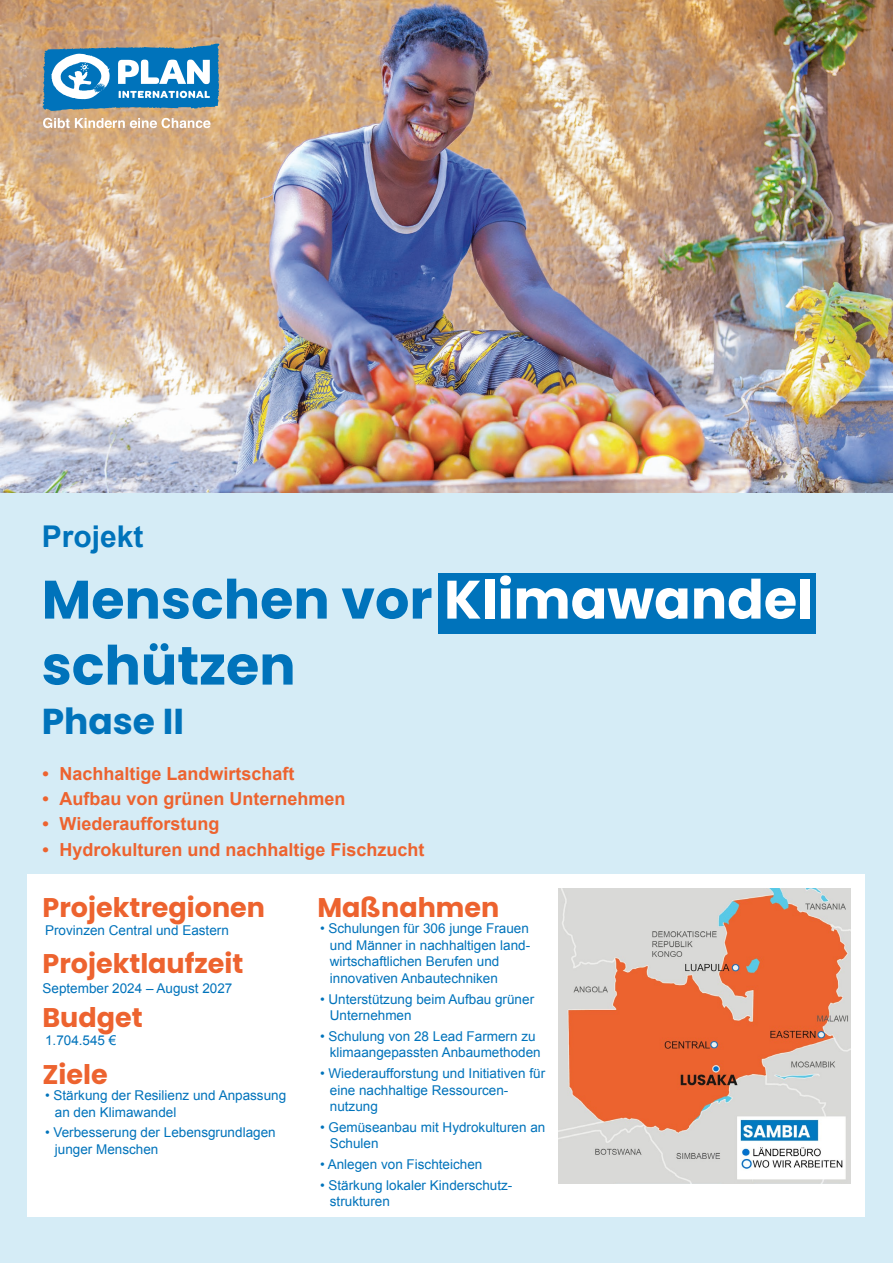
<style>
.page{position:relative;width:893px;height:1263px;background:#fff}
.page>*{position:absolute;margin:0;border:0;box-sizing:border-box;transform-origin:0 0}
.t1{font:700 54px/66px "Poppins";color:#0073bb}
.t2{font:700 36px "Poppins";color:#0073bb}
.t3{font:700 30px "Arial";color:#0073bb}
.t4{font:700 27px "Poppins";color:#ed632f}
.t5{font:700 18px "Arial";color:#ed632f}
.t6{font:13.5px/16.5px "Arial";color:#0073bb}
.s1{color:#fff}
</style>
<div class="page">
<div style="left:0;top:475px;width:893px;height:788px;background:#d5ecf6"></div>
<img style="left:1px;top:0;width:892px;height:493px">
<svg style="left:42px;top:44px;width:178px;height:67px"></svg>
<svg style="left:43px;top:118px;width:167px;height:10px"></svg>
<div style="left:438px;top:573px;width:378px;height:60px;background:#0073bb"></div>
<div style="left:27px;top:873px;width:838px;height:343px;background:#fff"></div>
<img style="left:558px;top:889px;width:292px;height:294px">
<h3 class="t3" style="left:42px;top:516px;width:103px">Projekt</h3>
<h1 class="t1" style="left:42px;top:567px;width:773px">Menschen vor <span class="s1">Klimawandel </span>schützen</h1>
<h2 class="t2" style="left:42px;top:701px;width:144px">Phase II</h2>
<h3 class="t5" style="left:43px;top:762px;width:254px">• Nachhaltige Landwirtschaft</h3>
<h3 class="t5" style="left:43px;top:787px;width:305px">• Aufbau von grünen Unternehmen</h3>
<h3 class="t5" style="left:43px;top:812px;width:178px">• Wiederaufforstung</h3>
<h3 class="t5" style="left:43px;top:837px;width:384px">• Hydrokulturen und nachhaltige Fischzucht</h3>
<h3 class="t4" style="left:43px;top:892px;width:224px">Projektregionen</h3>
<p class="t6" style="left:45px;top:922px;width:185px">Provinzen Central und Eastern</p>
<h3 class="t4" style="left:43px;top:948px;width:202px">Projektlaufzeit</h3>
<p class="t6" style="left:43px;top:980px;width:191px">September 2024 – August 2027</p>
<h3 class="t4" style="left:43px;top:1001px;width:102px">Budget</h3>
<p class="t6" style="left:45px;top:1032px;width:73px">1.704.545 €</p>
<h3 class="t4" style="left:43px;top:1058px;width:67px">Ziele</h3>
<p class="t6" style="left:55px;top:1087px;width:233px;text-indent:-10px">• Stärkung der Resilienz und Anpassung an den Klimawandel</p>
<p class="t6" style="left:55px;top:1124px;width:222px;text-indent:-10px">• Verbesserung der Lebensgrundlagen junger Menschen</p>
<h3 class="t4" style="left:317px;top:892px;width:183px">Maßnahmen</h3>
<p class="t6" style="left:330px;top:921px;width:202px;text-indent:-10px">• Schulungen für 306 junge Frauen und Männer in nachhaltigen land&shy;wirtschaftlichen Berufen und innovativen Anbautechniken</p>
<p class="t6" style="left:330px;top:991px;width:206px;text-indent:-10px">• Unterstützung beim Aufbau grüner<br>Unternehmen</p>
<p class="t6" style="left:330px;top:1028px;width:212px;text-indent:-10px">• Schulung von 28 Lead Farmern zu klimaangepassten Anbaumethoden</p>
<p class="t6" style="left:330px;top:1065px;width:217px;text-indent:-10px">• Wiederaufforstung und Initiativen für eine nachhaltige Ressourcen&shy;nutzung</p>
<p class="t6" style="left:330px;top:1119px;width:217px;text-indent:-10px">• Gemüseanbau mit Hydrokulturen an<br>Schulen</p>
<p class="t6" style="left:320px;top:1156px;width:164px">• Anlegen von Fischteichen</p>
<p class="t6" style="left:330px;top:1177px;width:184px;text-indent:-10px">• Stärkung lokaler Kinderschutz&shy;strukturen</p>
</div>
